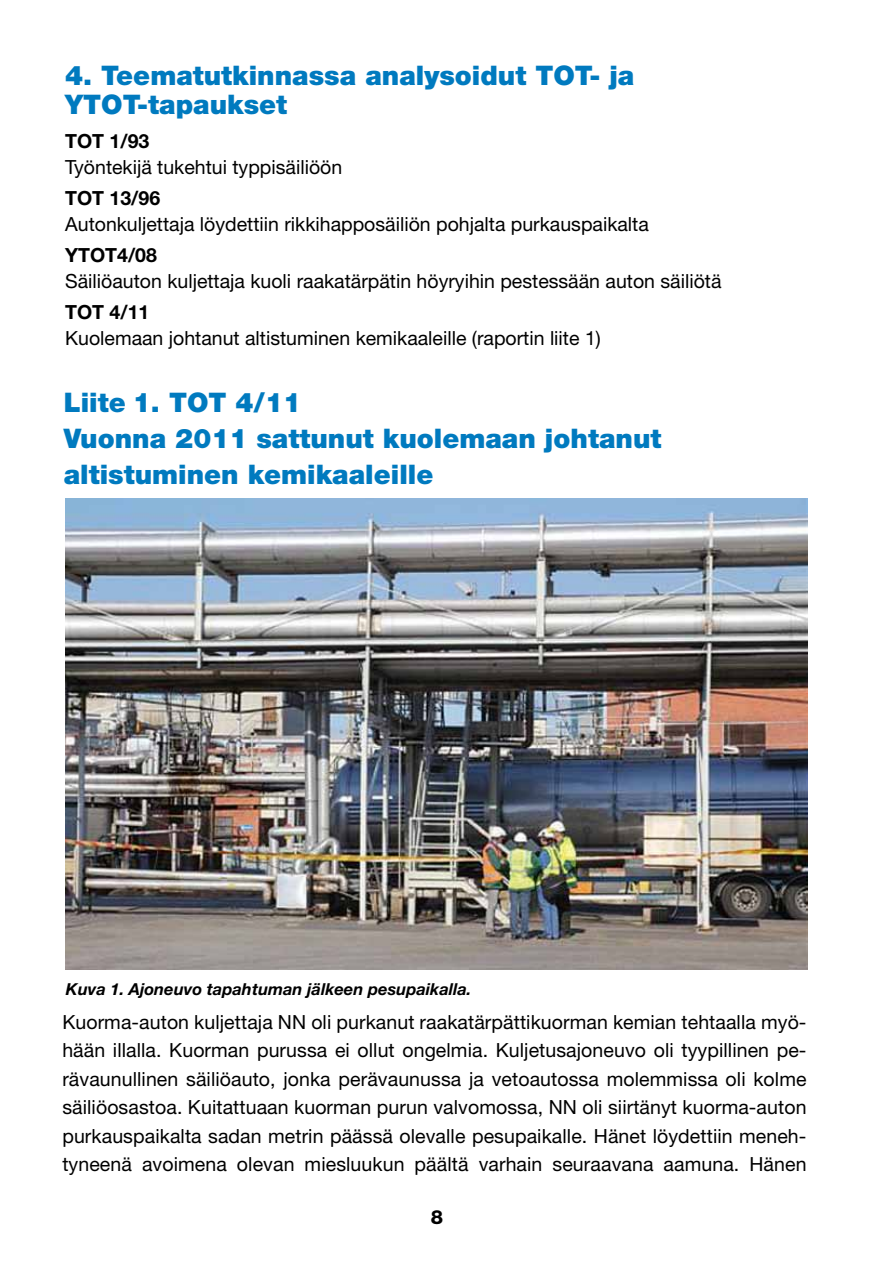
<style>
.page{position:relative;width:893px;height:1263px;background:#fff}
.page>*{position:absolute;margin:0;border:0;box-sizing:border-box;transform-origin:0 0}
.t1{font:900 27px/36px "Helvetica Neue";color:#007abf}
.t2{font:19.5px/28.5px "Helvetica Neue";color:#000;text-align:justify}
.t3{font:700 19.5px "Helvetica Neue";color:#000}
.t4{font:800 19.5px "Helvetica Neue";color:#000}
.t5{font:italic 700 16.5px "Helvetica Neue";color:#000}
</style>
<div class="page">
<img style="left:65px;top:499px;width:743px;height:470px">
<h1 class="t1" style="left:65px;top:57px;width:490px">4. Teematutkinnassa analysoidut TOT</h1>
<h1 class="t1" style="left:589px;top:57px;width:47px">- ja</h1>
<h1 class="t1" style="left:65px;top:86px;width:20px">YTOT</h1>
<h1 class="t1" style="left:137px;top:86px;width:151px">-tapaukset</h1>
<p class="t3" style="left:65px;top:129px;width:86px">TOT 1/93</p>
<p class="t2" style="left:65px;top:152px;width:279px">Työntekijä tukehtui typpisäiliöön</p>
<p class="t3" style="left:65px;top:186px;width:97px">TOT 13/96</p>
<p class="t2" style="left:65px;top:209px;width:585px">Autonkuljettaja löydettiin rikkihapposäiliön pohjalta purkauspaikalta</p>
<p class="t3" style="left:65px;top:243px;width:93px">YTOT4/08</p>
<p class="t2" style="left:65px;top:266px;width:658px">Säiliöauton kuljettaja kuoli raakatärpätin höyryihin pestessään auton säiliötä</p>
<p class="t3" style="left:65px;top:300px;width:86px">TOT 4/11</p>
<p class="t2" style="left:65px;top:323px;width:537px">Kuolemaan johtanut altistuminen kemikaaleille (raportin liite 1)</p>
<h1 class="t1" style="left:64px;top:384px;width:599px;text-indent:172px">4/11<br>Vuonna 2011 sattunut kuolemaan johtanut altistuminen kemikaaleille</h1>
<h1 class="t1" style="left:64px;top:384px;width:125px">Liite 1. TOT</h1>
<p class="t5" style="left:66px;top:979px;width:407px">Kuva 1. Ajoneuvo tapahtuman jälkeen pesupaikalla.</p>
<p class="t2" style="left:62px;top:1007px;width:746px">Kuorma-auton kuljettaja NN oli purkanut raakatärpättikuorman kemian tehtaalla myö&shy;hään illalla. Kuorman purussa ei ollut ongelmia. Kuljetusajoneuvo oli tyypillinen pe&shy;rävaunullinen säiliöauto, jonka perävaunussa ja vetoautossa molemmissa oli kolme säiliöosastoa. Kuitattuaan kuorman purun valvomossa, NN oli siirtänyt kuorma-auton purkauspaikalta sadan metrin päässä olevalle pesupaikalle. Hänet löydettiin meneh&shy;tyneenä avoimena olevan miesluukun päältä varhain seuraavana aamuna. Hänen</p>
<p class="t4" style="left:431px;top:1206px;width:14px">8</p>
</div>
